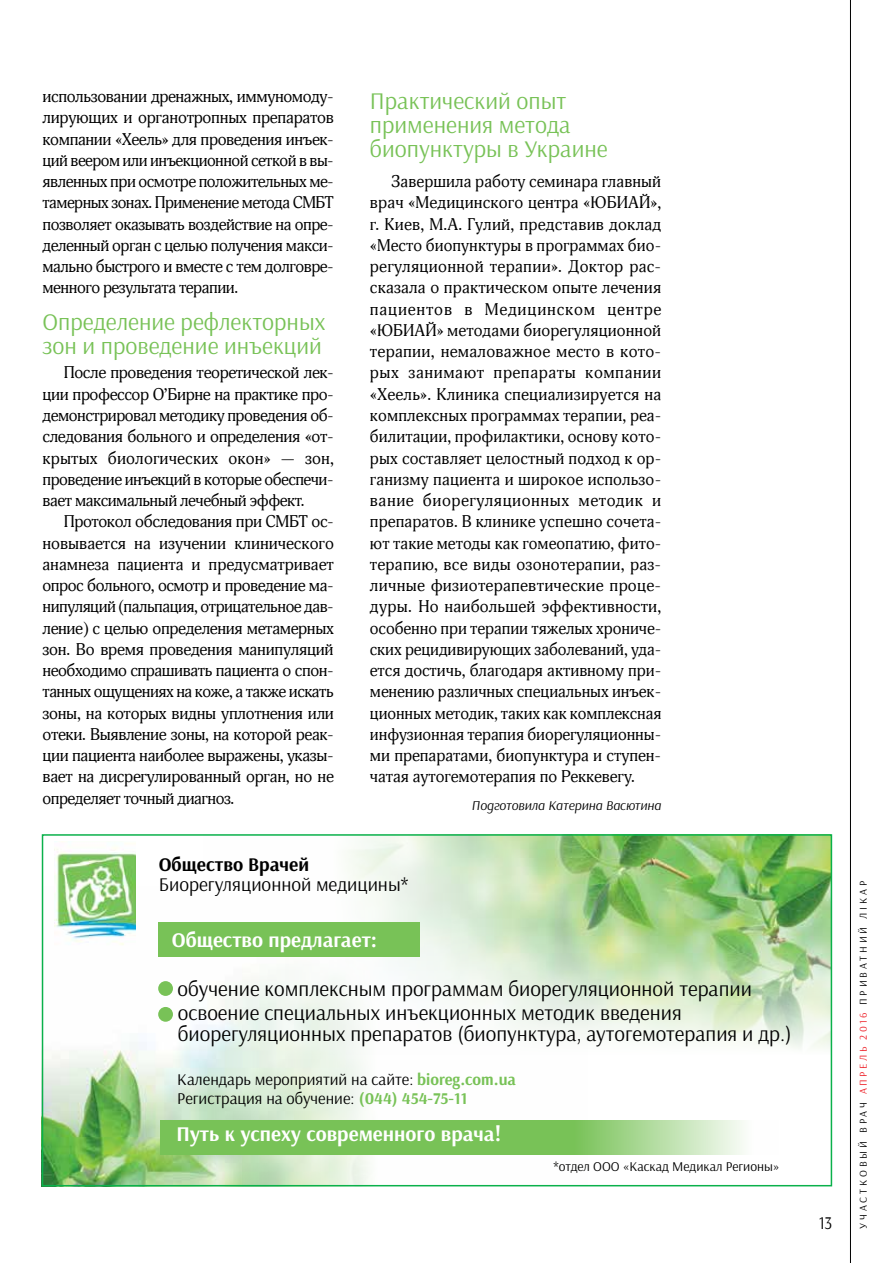
<style>
.page{position:relative;width:893px;height:1263px;background:#fff}
.page>*{position:absolute;margin:0;border:0;box-sizing:border-box;transform-origin:0 0}
.t1{font:24px/24px "Arsenal";color:#78c257}
.t2{font:21.15px/24.2px "Arsenal";color:#000}
.t3{font:700 21px "Arsenal";color:#fff}
.t4{font:19.35px "Arsenal";color:#000}
.t5{font:700 19.35px "Arsenal";color:#000}
.t6{font:18px "Arsenal";color:#000;scale:.9 1}
.t7{font:16.5px/21.3px "Adonis C";letter-spacing:-.025em;color:#000;text-align:justify}
.t8{font:16.5px/19.2px "Arsenal";color:#000}
.t9{font:13.5px "Arsenal";color:#000}
.t10{font:italic 13.5px "Arsenal";color:#000}
.t11{font:10.5px "Arsenal";letter-spacing:.28em;color:#000}
.s1{font-weight:700;color:#78c257}
.s2{color:#ed1b23}
</style>
<div class="page">
<hr style="left:850px;top:0;width:1px;height:1263px;background:#000">
<img style="left:347px;top:837px;width:482px;height:58px">
<svg style="left:43px;top:895px;width:790px;height:292px"></svg>
<img style="left:45px;top:886px;width:542px;height:297px">
<img style="left:55px;top:847px;width:80px;height:99px">
<div style="left:158px;top:922px;width:262px;height:35px;background:#78c257"></div>
<div style="left:158px;top:981px;width:15px;height:15px;background:#78c257;border-radius:50%"></div>
<div style="left:158px;top:1007px;width:15px;height:15px;background:#78c257;border-radius:50%"></div>
<svg style="left:160px;top:1120px;width:618px;height:34px;background:#90cd75"></svg>
<div style="left:42px;top:834px;width:790px;height:352px;border:2px solid #0ab14b"></div>
<p class="t7" style="left:43px;top:86px;width:293px">использовании дренажных, иммуномоду&shy;лирующих и органотропных препаратов компании «Хеель» для проведения инъек&shy;ций веером или инъекционной сеткой в вы&shy;явленных при осмотре положительных ме&shy;тамерных зонах. Применение метода СМБТ позволяет оказывать воздействие на опре&shy;деленный орган с целью получения макси&shy;мально быстрого и вместе с тем долговре&shy;менного результата терапии.</p>
<h1 class="t1" style="left:43px;top:310px;width:284px">Определение рефлекторных зон и проведение инъекций</h1>
<p class="t7" style="left:43px;top:362px;width:293px;text-indent:21px">После проведения теоретической лек&shy;ции профессор О’Бирне на практике про&shy;демонстрировал методику проведения об&shy;следования больного и определения «от&shy;крытых биологических окон» — зон, проведение инъекций в которые обеспечи&shy;вает максимальный лечебный эффект.</p>
<p class="t7" style="left:43px;top:511px;width:293px;text-indent:21px">Протокол обследования при СМБТ ос&shy;новывается на изучении клинического анамнеза пациента и предусматривает опрос больного, осмотр и проведение ма&shy;нипуляций (пальпация, отрицательное дав&shy;ление) с целью определения метамерных зон. Во время проведения манипуляций необходимо спрашивать пациента о спон&shy;танных ощущениях на коже, а также искать зоны, на которых видны уплотнения или отеки. Выявление зоны, на которой реак&shy;ции пациента наиболее выражены, указы&shy;вает на дисрегулированный орган, но не определяет точный диагноз.</p>
<h1 class="t1" style="left:370px;top:90px;width:239px">Практический опыт применения метода биопунктуры в Украине</h1>
<p class="t7" style="left:370px;top:171px;width:293px;text-indent:21px">Завершила работу семинара главный врач «Медицинского центра «ЮБИАЙ», г. Киев, М.А. Гулий, представив доклад «Место биопунктуры в программах био&shy;регуляционной терапии». Доктор рас&shy;сказала о практическом опыте лечения пациентов в Медицинском центре «ЮБИАЙ» методами биорегуляционной терапии, немаловажное место в кото&shy;рых занимают препараты компании «Хеель». Клиника специализируется на комплексных программах терапии, реа&shy;билитации, профилактики, основу кото&shy;рых составляет целостный подход к ор&shy;ганизму пациента и широкое использо&shy;вание биорегуляционных методик и препаратов. В клинике успешно сочета&shy;ют такие методы как гомеопатию, фито&shy;терапию, все виды озонотерапии, раз&shy;личные физиотерапевтические проце&shy;дуры. Но наибольшей эффективности, особенно при терапии тяжелых хрониче&shy;ских рецидивирующих заболеваний, уда&shy;ется достичь, благодаря активному при&shy;менению различных специальных инъек&shy;ционных методик, таких как комплексная инфузионная терапия биорегуляционны&shy;ми препаратами, биопунктура и ступен&shy;чатая аутогемотерапия по Реккевегу.</p>
<p class="t10" style="left:472px;top:797px;width:191px">Подготовила Катерина Васютина</p>
<p class="t5" style="left:159px;top:852px;width:152px">Общество Врачей</p>
<p class="t4" style="left:159px;top:873px;width:251px">Биорегуляционной медицины*</p>
<p class="t3" style="left:172px;top:927px;width:207px">Общество предлагает:</p>
<p class="t2" style="left:178px;top:977px;width:576px">обучение комплексным программам биорегуляционной терапии освоение специальных инъекционных методик введения</p>
<p class="t2" style="left:178px;top:1022px;width:615px">биорегуляционных препаратов (биопунктура, аутогемотерапия и др.)</p>
<p class="t8" style="left:177px;top:1070px;width:340px">Календарь мероприятий на сайте: <span class="s1">bioreg.com.ua<br></span>Регистрация на обучение: <span class="s1">(044) 454-75-11</span></p>
<p class="t3" style="left:176px;top:1121px;width:327px">Путь к успеху современного врача!</p>
<p class="t9" style="left:553px;top:1158px;width:228px">*отдел ООО «Каскад Медикал Регионы»</p>
<p class="t6" style="left:819px;top:1212px;width:16px">13</p>
<p class="t11" style="left:857px;top:1229px;width:350px;rotate:-90deg">УЧАСТКОВЫЙ ВРАЧ <span class="s2">АПРЕЛЬ 2016</span> ПРИВАТНИЙ ЛІКАР</p>
</div>
